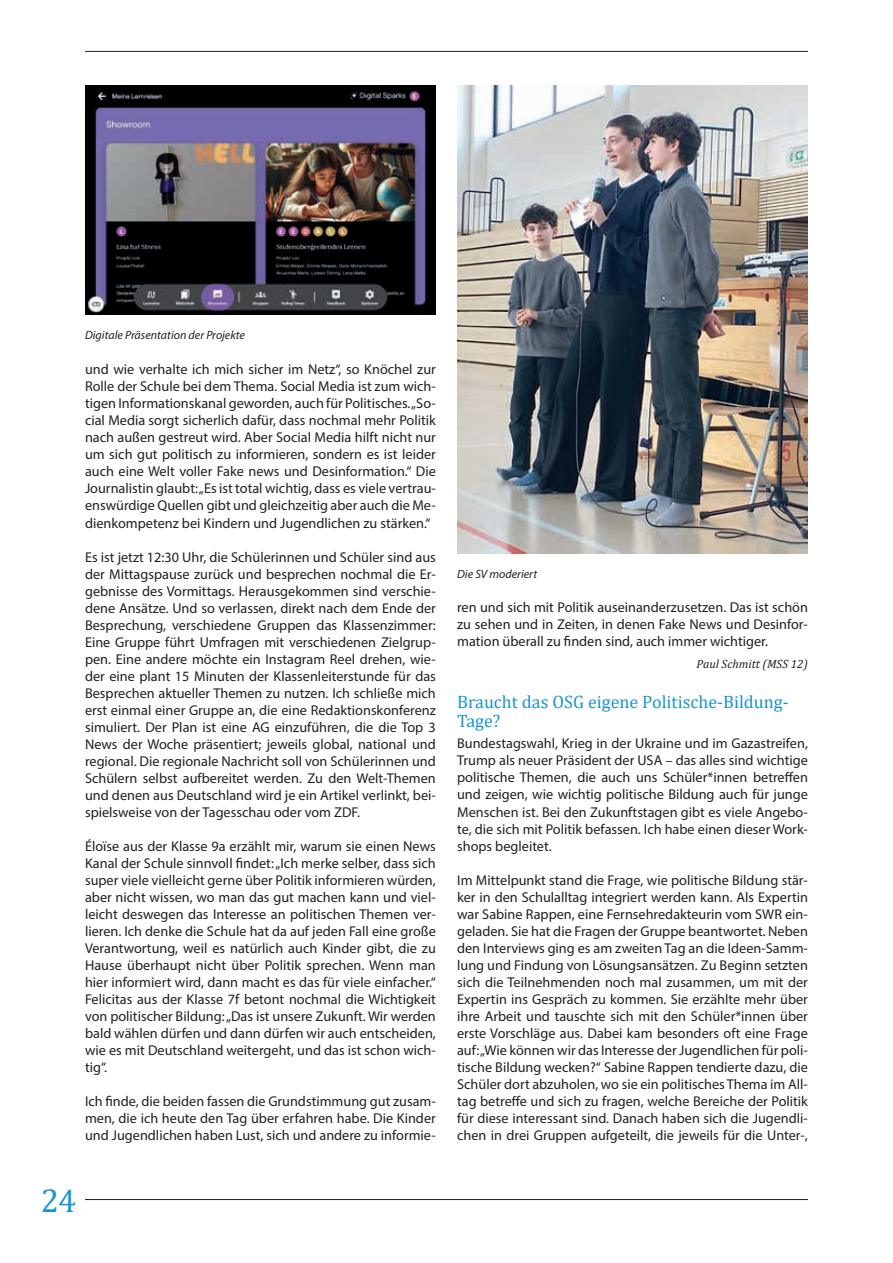
<style>
.page{position:relative;width:893px;height:1263px;background:#fff}
.page>*{position:absolute;margin:0;border:0;box-sizing:border-box;transform-origin:0 0}
.t1{font:33px "Cambria";color:#1894d3}
.t2{font:18px/19.5px "Cambria";color:#1894d3}
.t3{font:14.25px/17px "Myriad Pro";color:#231f20;text-align:justify}
.t4{font:italic 12px "Myriad Pro";color:#231f20}
.t5{font:italic 12px "Cambria";color:#231f20}
</style>
<div class="page">
<hr style="left:85px;top:51px;width:723px;height:1px;background:#231f20">
<hr style="left:85px;top:1199px;width:723px;height:1px;background:#231f20">
<img style="left:85px;top:85px;width:351px;height:230px">
<img style="left:457px;top:85px;width:351px;height:468px">
<p class="t4" style="left:85px;top:327px;width:161px">Digitale Präsentation der Projekte</p>
<p class="t3" style="left:85px;top:361px;width:352px">und wie verhalte ich mich sicher im Netz“, so Knöchel zur Rolle der Schule bei dem Thema. Social Media ist zum wich&shy;tigen Informationskanal geworden, auch für Politisches. „So&shy;cial Media sorgt sicherlich dafür, dass nochmal mehr Politik nach außen gestreut wird. Aber Social Media hilft nicht nur um sich gut politisch zu informieren, sondern es ist leider auch eine Welt voller Fake news und Desinformation.“ Die Journalistin glaubt: „Es ist total wichtig, dass es viele vertrau&shy;enswürdige Quellen gibt und gleichzeitig aber auch die Me&shy;dienkompetenz bei Kindern und Jugendlichen zu stärken.“</p>
<p class="t3" style="left:85px;top:548px;width:352px">Es ist jetzt 12:30 Uhr, die Schülerinnen und Schüler sind aus der Mittagspause zurück und besprechen nochmal die Er&shy;gebnisse des Vormittags. Herausgekommen sind verschie&shy;dene Ansätze. Und so verlassen, direkt nach dem Ende der Besprechung, verschiedene Gruppen das Klassenzimmer:<br>Eine Gruppe führt Umfragen mit verschiedenen Zielgrup&shy;pen. Eine andere möchte ein Instagram Reel drehen, wie&shy;der eine plant 15 Minuten der Klassenleiterstunde für das Besprechen aktueller Themen zu nutzen. Ich schließe mich erst einmal einer Gruppe an, die eine Redaktionskonferenz simuliert. Der Plan ist eine AG einzuführen, die die Top 3<br>News der Woche präsentiert; jeweils global, national und regional. Die regionale Nachricht soll von Schülerinnen und Schülern selbst aufbereitet werden. Zu den Welt-Themen und denen aus Deutschland wird je ein Artikel verlinkt, bei&shy;spielsweise von der Tagesschau oder vom ZDF.</p>
<p class="t3" style="left:85px;top:837px;width:352px">Éloïse aus der Klasse 9a erzählt mir, warum sie einen News Kanal der Schule sinnvoll findet: „Ich merke selber, dass sich super viele vielleicht gerne über Politik informieren würden, aber nicht wissen, wo man das gut machen kann und viel&shy;leicht deswegen das Interesse an politischen Themen ver&shy;lieren. Ich denke die Schule hat da auf jeden Fall eine große Verantwortung, weil es natürlich auch Kinder gibt, die zu Hause überhaupt nicht über Politik sprechen. Wenn man hier informiert wird, dann macht es das für viele einfacher.“ Felicitas aus der Klasse 7f betont nochmal die Wichtigkeit von politischer Bildung: „Das ist unsere Zukunft. Wir werden bald wählen dürfen und dann dürfen wir auch entscheiden, wie es mit Deutschland weitergeht, und das ist schon wich&shy;tig“.</p>
<p class="t3" style="left:85px;top:1092px;width:352px">Ich finde, die beiden fassen die Grundstimmung gut zusam&shy;men, die ich heute den Tag über erfahren habe. Die Kinder und Jugendlichen haben Lust, sich und andere zu informie-</p>
<h1 class="t1" style="left:41px;top:1181px;width:37px">24</h1>
<p class="t4" style="left:457px;top:566px;width:82px">Die SV moderiert</p>
<p class="t3" style="left:457px;top:599px;width:352px">ren und sich mit Politik auseinanderzusetzen. Das ist schön zu sehen und in Zeiten, in denen Fake News und Desinfor&shy;mation überall zu finden sind, auch immer wichtiger.</p>
<p class="t5" style="left:696px;top:655px;width:113px">Paul Schmitt (MSS 12)</p>
<p class="t2" style="left:457px;top:692px;width:333px">Braucht das OSG eigene Politische-Bildung-<br>Tage?</p>
<p class="t3" style="left:457px;top:735px;width:352px">Bundestagswahl, Krieg in der Ukraine und im Gazastreifen, Trump als neuer Präsident der USA – das alles sind wichtige politische Themen, die auch uns Schüler*innen betreffen und zeigen, wie wichtig politische Bildung auch für junge Menschen ist. Bei den Zukunftstagen gibt es viele Angebo&shy;te, die sich mit Politik befassen. Ich habe einen dieser Work&shy;shops begleitet.</p>
<p class="t3" style="left:457px;top:871px;width:352px">Im Mittelpunkt stand die Frage, wie politische Bildung stär&shy;ker in den Schulalltag integriert werden kann. Als Expertin war Sabine Rappen, eine Fernsehredakteurin vom SWR ein&shy;geladen. Sie hat die Fragen der Gruppe beantwortet. Neben den Interviews ging es am zweiten Tag an die Ideen-Samm&shy;lung und Findung von Lösungsansätzen. Zu Beginn setzten sich die Teilnehmenden noch mal zusammen, um mit der Expertin ins Gespräch zu kommen. Sie erzählte mehr über ihre Arbeit und tauschte sich mit den Schüler*innen über erste Vorschläge aus. Dabei kam besonders oft eine Frage auf: „Wie können wir das Interesse der Jugendlichen für poli&shy;tische Bildung wecken?“ Sabine Rappen tendierte dazu, die Schüler dort abzuholen, wo sie ein politisches Thema im All&shy;tag betreffe und sich zu fragen, welche Bereiche der Politik für diese interessant sind. Danach haben sich die Jugendli&shy;chen in drei Gruppen aufgeteilt, die jeweils für die Unter-,</p>
</div>
